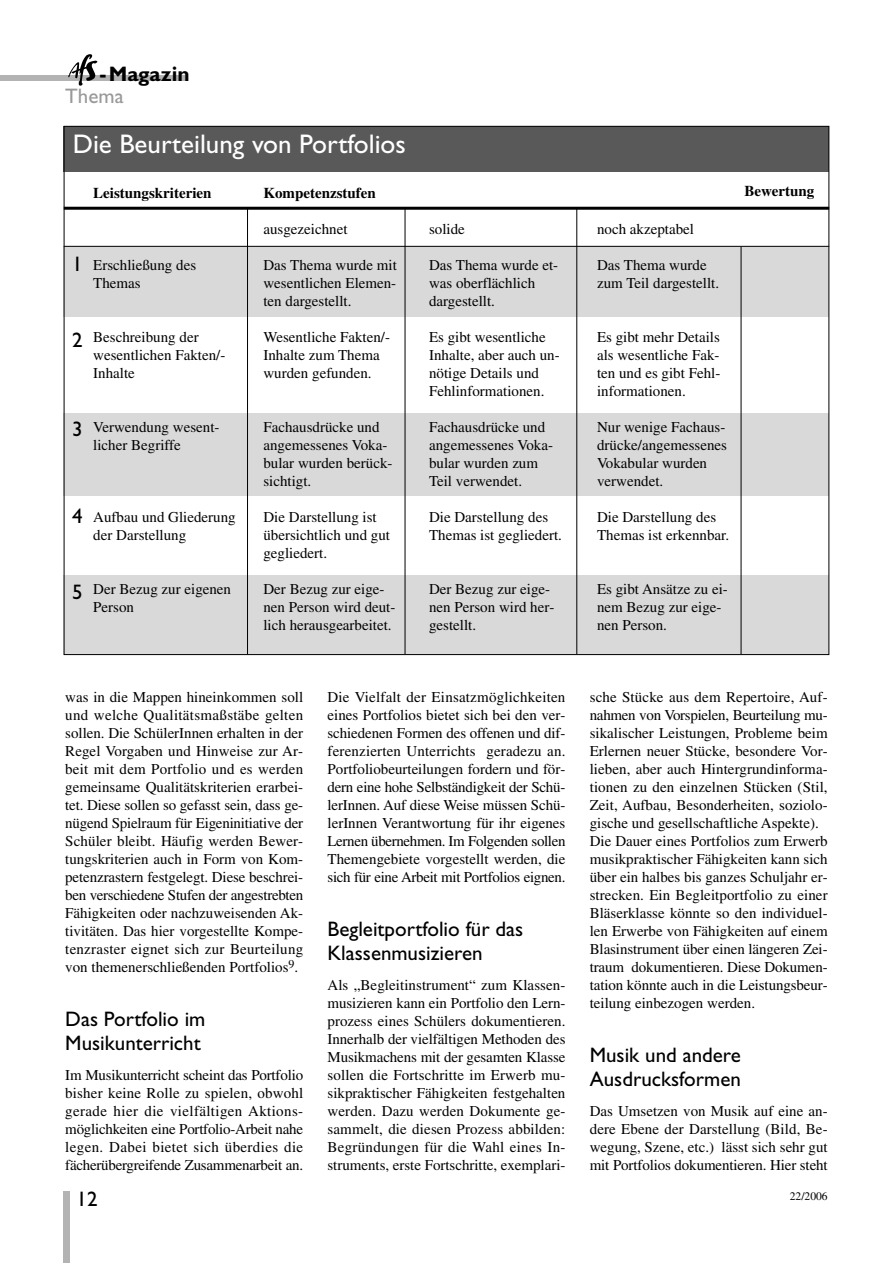
<style>
.page{position:relative;width:893px;height:1263px;background:#fff}
.page>*{position:absolute;margin:0;border:0;box-sizing:border-box;transform-origin:0 0}
.t1{font:27px "Gill Sans";color:#fff}
.t2{font:21px/24px "Gill Sans";color:#000}
.t3{font:700 21px "Gill Sans";color:#000}
.t4{font:21px "Gill Sans";color:#999}
.t5{font:15px/18px "Times";color:#000}
.t6{font:700 15px "Times";color:#000}
.t7{font:11.55px "Times";color:#000}
</style>
<div class="page">
<div style="left:64px;top:246px;width:765px;height:70px;background:#d9d9d9"></div>
<div style="left:64px;top:575px;width:765px;height:79px;background:#d9d9d9"></div>
<div style="left:64px;top:413px;width:765px;height:83px;background:#d9d9d9"></div>
<div style="left:0;top:75px;width:186px;height:6px;background:#b3b3b3"></div>
<img style="left:68px;top:54px;width:30px;height:32px">
<div style="left:64px;top:1191px;width:6px;height:72px;background:#b3b3b3"></div>
<div style="left:64px;top:126px;width:765px;height:45px;background:#595959"></div>
<hr style="left:64px;top:207px;width:765px;height:3px;background:#000">
<hr style="left:64px;top:246px;width:765px;height:1px;background:#000">
<hr style="left:247px;top:208px;width:1px;height:446px;background:#000">
<hr style="left:405px;top:208px;width:1px;height:446px;background:#000">
<hr style="left:576px;top:208px;width:1px;height:446px;background:#000">
<hr style="left:741px;top:247px;width:1px;height:407px;background:#000">
<h2 class="t3" style="left:99px;top:67px;width:92px">-Magazin</h2>
<h2 class="t4" style="left:65px;top:89px;width:60px">Thema</h2>
<h1 class="t1" style="left:73px;top:135px;width:335px">Die Beurteilung von Portfolios</h1>
<p class="t6" style="left:93px;top:188px;width:120px">Leistungskriterien</p>
<p class="t6" style="left:263px;top:188px;width:114px">Kompetenzstufen</p>
<p class="t5" style="left:263px;top:221px;width:86px">ausgezeichnet</p>
<p class="t5" style="left:263px;top:257px;width:135px;text-align:justify">Das Thema wurde mit wesentlichen Elemen&shy;ten dargestellt.</p>
<p class="t5" style="left:263px;top:329px;width:128px">Wesentliche Fakten/-<br>Inhalte zum Thema wurden gefunden.</p>
<h2 class="t2" style="left:72px;top:254px;width:12px">1</h2>
<p class="t5" style="left:93px;top:257px;width:104px">Erschließung des<br>Themas</p>
<p class="t5" style="left:93px;top:329px;width:134px">Beschreibung der wesentlichen Fakten/-<br>Inhalte</p>
<h2 class="t2" style="left:72px;top:330px;width:12px">2</h2>
<h2 class="t2" style="left:72px;top:419px;width:12px">3</h2>
<p class="t5" style="left:93px;top:419px;width:128px">Verwendung wesent&shy;licher Begriffe</p>
<h2 class="t2" style="left:72px;top:506px;width:12px">4</h2>
<p class="t5" style="left:93px;top:509px;width:144px">Aufbau und Gliederung der Darstellung</p>
<h2 class="t2" style="left:72px;top:582px;width:12px">5</h2>
<p class="t5" style="left:93px;top:581px;width:139px">Der Bezug zur eigenen<br>Person</p>
<p class="t5" style="left:263px;top:419px;width:131px">Fachausdrücke und angemessenes Voka&shy;bular wurden berück&shy;sichtigt.</p>
<p class="t5" style="left:263px;top:509px;width:128px">Die Darstellung ist übersichtlich und gut gegliedert.</p>
<p class="t5" style="left:263px;top:581px;width:134px">Der Bezug zur eige&shy;nen Person wird deut&shy;lich herausgearbeitet.</p>
<p class="t5" style="left:429px;top:221px;width:37px">solide</p>
<p class="t5" style="left:429px;top:257px;width:131px">Das Thema wurde et&shy;was oberflächlich dargestellt.</p>
<p class="t5" style="left:429px;top:329px;width:132px">Es gibt wesentliche<br>Inhalte, aber auch un&shy;nötige Details und<br>Fehlinformationen.</p>
<p class="t5" style="left:429px;top:419px;width:125px">Fachausdrücke und angemessenes Voka&shy;bular wurden zum<br>Teil verwendet.</p>
<p class="t5" style="left:429px;top:509px;width:134px">Die Darstellung des<br>Themas ist gegliedert.</p>
<p class="t5" style="left:429px;top:581px;width:127px">Der Bezug zur eige&shy;nen Person wird her&shy;gestellt.</p>
<p class="t5" style="left:65px;top:689px;width:239px;text-align:justify">was in die Mappen hineinkommen soll und welche Qualitätsmaßstäbe gelten sollen. Die SchülerInnen erhalten in der Regel Vorgaben und Hinweise zur Ar&shy;beit mit dem Portfolio und es werden gemeinsame Qualitätskriterien erarbei&shy;tet. Diese sollen so gefasst sein, dass ge&shy;nügend Spielraum für Eigeninitiative der Schüler bleibt. Häufig werden Bewer&shy;tungskriterien auch in Form von Kom&shy;petenzrastern festgelegt. Diese beschrei&shy;ben verschiedene Stufen der angestrebten Fähigkeiten oder nachzuweisenden Ak&shy;tivitäten. Das hier vorgestellte Kompe&shy;tenzraster eignet sich zur Beurteilung von themenerschließenden Portfolios<sup>9</sup>.</p>
<h2 class="t2" style="left:65px;top:1009px;width:142px">Das Portfolio im<br>Musikunterricht</h2>
<p class="t5" style="left:65px;top:1067px;width:239px;text-align:justify">Im Musikunterricht scheint das Portfolio bisher keine Rolle zu spielen, obwohl gerade hier die vielfältigen Aktions&shy;möglichkeiten eine Portfolio-Arbeit nahe legen. Dabei bietet sich überdies die fächerübergreifende Zusammenarbeit an.</p>
<h2 class="t2" style="left:77px;top:1189px;width:23px">12</h2>
<p class="t5" style="left:327px;top:689px;width:240px;text-align:justify">Die Vielfalt der Einsatzmöglichkeiten eines Portfolios bietet sich bei den ver&shy;schiedenen Formen des offenen und dif&shy;ferenzierten Unterrichts geradezu an.<br>Portfoliobeurteilungen fordern und för&shy;dern eine hohe Selbständigkeit der Schü&shy;lerInnen. Auf diese Weise müssen Schü&shy;lerInnen Verantwortung für ihr eigenes Lernen übernehmen. Im Folgenden sollen Themengebiete vorgestellt werden, die sich für eine Arbeit mit Portfolios eignen.</p>
<h2 class="t2" style="left:327px;top:919px;width:197px">Begleitportfolio für das<br>Klassenmusizieren</h2>
<p class="t5" style="left:327px;top:977px;width:239px;text-align:justify">Als „Begleitinstrument“ zum Klassen&shy;musizieren kann ein Portfolio den Lern&shy;prozess eines Schülers dokumentieren.<br>Innerhalb der vielfältigen Methoden des Musikmachens mit der gesamten Klasse sollen die Fortschritte im Erwerb mu&shy;sikpraktischer Fähigkeiten festgehalten werden. Dazu werden Dokumente ge&shy;sammelt, die diesen Prozess abbilden:<br>Begründungen für die Wahl eines In&shy;struments, erste Fortschritte, exemplari-</p>
<p class="t5" style="left:597px;top:221px;width:99px">noch akzeptabel</p>
<p class="t5" style="left:597px;top:257px;width:124px">Das Thema wurde zum Teil dargestellt.</p>
<p class="t5" style="left:597px;top:329px;width:125px;text-align:justify">Es gibt mehr Details als wesentliche Fak&shy;ten und es gibt Fehl&shy;informationen.</p>
<p class="t5" style="left:597px;top:419px;width:131px">Nur wenige Fachaus&shy;drücke/angemessenes<br>Vokabular wurden verwendet.</p>
<p class="t5" style="left:597px;top:509px;width:134px">Die Darstellung des<br>Themas ist erkennbar.</p>
<p class="t6" style="left:744px;top:186px;width:71px">Bewertung</p>
<p class="t5" style="left:597px;top:581px;width:132px">Es gibt Ansätze zu ei&shy;nem Bezug zur eige&shy;nen Person.</p>
<p class="t5" style="left:590px;top:689px;width:239px">sche Stücke aus dem Repertoire, Auf&shy;nahmen von Vorspielen, Beurteilung mu&shy;sikalischer Leistungen, Probleme beim Erlernen neuer Stücke, besondere Vor&shy;lieben, aber auch Hintergrundinforma&shy;tionen zu den einzelnen Stücken (Stil, Zeit, Aufbau, Besonderheiten, soziolo&shy;gische und gesellschaftliche Aspekte).<br>Die Dauer eines Portfolios zum Erwerb musikpraktischer Fähigkeiten kann sich über ein halbes bis ganzes Schuljahr er&shy;strecken. Ein Begleitportfolio zu einer Bläserklasse könnte so den individuel&shy;len Erwerbe von Fähigkeiten auf einem Blasinstrument über einen längeren Zei&shy;traum dokumentieren. Diese Dokumen&shy;tation könnte auch in die Leistungsbeur&shy;teilung einbezogen werden.</p>
<h2 class="t2" style="left:590px;top:1045px;width:153px">Musik und andere<br>Ausdrucksformen</h2>
<p class="t5" style="left:590px;top:1103px;width:239px;text-align:justify">Das Umsetzen von Musik auf eine an&shy;dere Ebene der Darstellung (Bild, Be&shy;wegung, Szene, etc.) lässt sich sehr gut mit Portfolios dokumentieren. Hier steht</p>
<p class="t7" style="left:790px;top:1192px;width:39px">22/2006</p>
</div>
